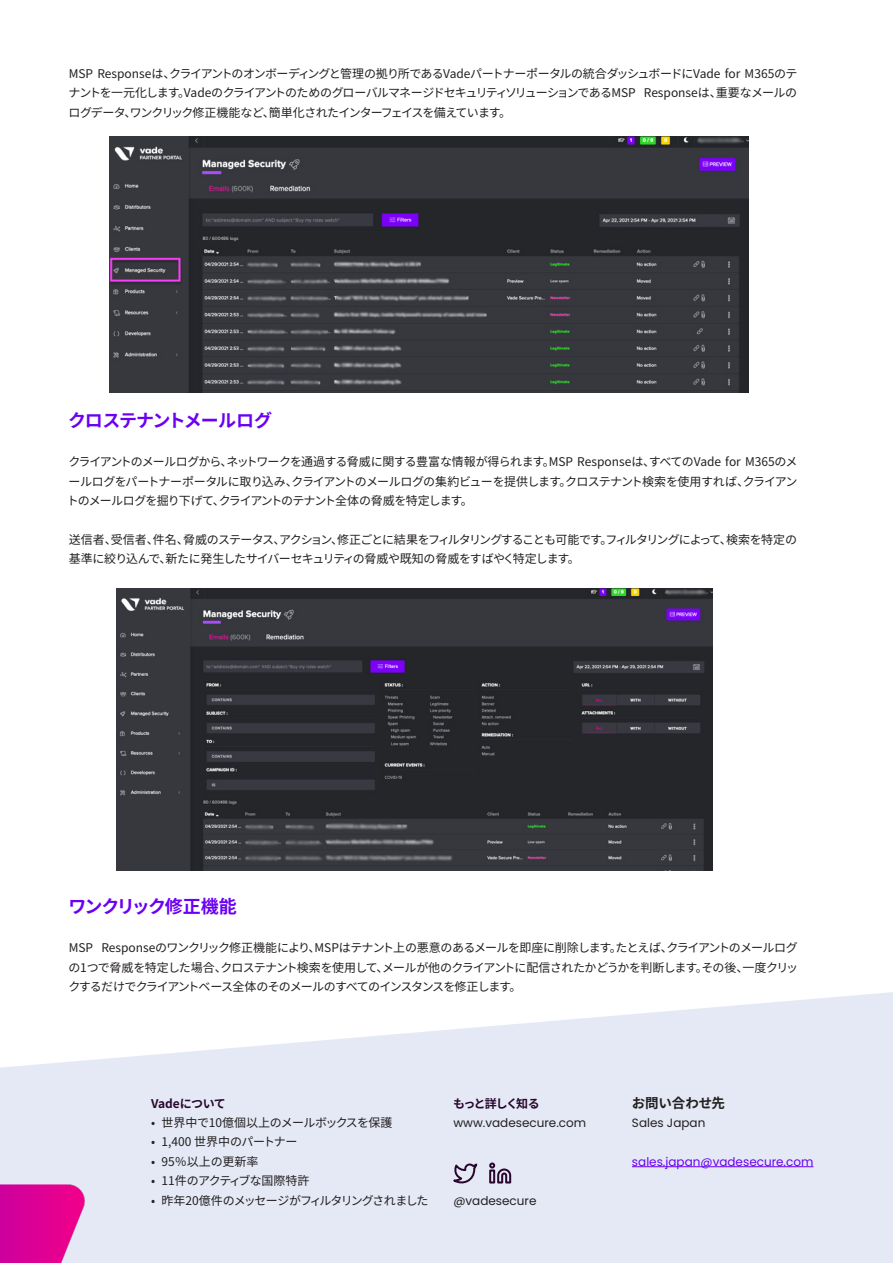
<style>
.page{position:relative;width:893px;height:1263px;background:#fff}
.page>*{position:absolute;margin:0;border:0;box-sizing:border-box;transform-origin:0 0}
.Tiny__FR{font:700 18px "Noto Sans CJ Kjp";letter-spacing:-.07em;color:#6a00f4}
.t1{font:700 13.5px "Noto Sans CJ Kjp";letter-spacing:-.015em;color:#231f20}
.Tiny{font:12px/19.5px "Noto Sans CJ Kjp";letter-spacing:-.065em;color:#231f20;text-align:justify}
.t2{font:12px "Poppins";color:#231f20}
.Tiny-2{font:12px "Noto Sans CJ Kjp";letter-spacing:-.02em;color:#231f20}
.t3{font:12px "Poppins";color:#6a00f4}
.Tiny-3{font:12px "Noto Sans CJ Kjp";letter-spacing:-.025em;color:#231f20}
.Tiny-4{font:12px "Noto Sans CJ Kjp";color:#231f20}
.t4{font:700 12px "Noto Sans CJ Kjp";letter-spacing:-.035em;color:#28062d}
.t5{font:700 12px "Noto Sans CJ Kjp";letter-spacing:-.135em;color:#28062d}
</style>
<div class="page">
<svg style="left:0;top:992px;width:893px;height:271px;background:#e7ecf6"></svg>
<svg style="left:453px;top:1161px;width:24px;height:24px"></svg>
<svg style="left:488px;top:1161px;width:24px;height:23px"></svg>
<img style="left:0;top:1184px;width:85px;height:79px">
<hr style="left:632px;top:1166px;width:181px;height:1px;background:#6a00f4">
<img style="left:110px;top:137px;width:639px;height:255px">
<img style="left:116px;top:588px;width:596px;height:282px">
<p class="Tiny" style="left:68px;top:64px;width:730px">MSP Responseは、クライアントのオンボーディングと管理の拠り所であるVadeパートナーポータルの統合ダッシュボードにVade for M365のテナントを一元化します。VadeのクライアントのためのグローバルマネージドセキュリティソリューションであるMSP Responseは、重要なメールのログデータ、ワンクリック修正機能など、簡単化されたインターフェイスを備えています。</p>
<p class="Tiny__FR" style="left:68px;top:411px;width:206px">クロステナントメールログ</p>
<p class="Tiny" style="left:67px;top:452px;width:732px">クライアントのメールログから、ネットワークを通過する脅威に関する豊富な情報が得られます。MSP Responseは、すべてのVade for M365のメールログをパートナーポータルに取り込み、クライアントのメールログの集約ビューを提供します。クロステナント検索を使用すれば、クライアントのメールログを掘り下げて、クライアントのテナント全体の脅威を特定します。</p>
<p class="Tiny" style="left:69px;top:530px;width:730px">送信者、受信者、件名、脅威のステータス、アクション、修正ごとに結果をフィルタリングすることも可能です。フィルタリングによって、検索を特定の基準に絞り込んで、新たに発生したサイバーセキュリティの脅威や既知の脅威をすばやく特定します。</p>
<p class="Tiny__FR" style="left:68px;top:896px;width:170px">ワンクリック修正機能</p>
<p class="Tiny" style="left:68px;top:938px;width:731px">MSP Responseのワンクリック修正機能により、MSPはテナント上の悪意のあるメールを即座に削除します。たとえば、クライアントのメールログの1つで脅威を特定した場合、クロステナント検索を使用して、メールが他のクライアントに配信されたかどうかを判断します。その後、一度クリックするだけでクライアントベース全体のそのメールのすべてのインスタンスを修正します。</p>
<p class="t4" style="left:151px;top:1096px;width:76px">Vadeについて</p>
<p class="Tiny-3" style="left:151px;top:1116px;width:243px">• 世界中で10億個以上のメールボックスを保護</p>
<p class="Tiny-2" style="left:151px;top:1135px;width:148px">• 1,400 世界中のパートナー</p>
<p class="Tiny-4" style="left:151px;top:1155px;width:109px">• 95％以上の更新率</p>
<p class="Tiny-2" style="left:151px;top:1174px;width:160px">• 11件のアクティブな国際特許</p>
<p class="Tiny" style="left:151px;top:1191px;width:279px">• 昨年20億件のメッセージがフィルタリングされました</p>
<p class="t5" style="left:453px;top:1096px;width:88px">もっと詳しく知る</p>
<p class="t2" style="left:453px;top:1116px;width:134px">www.vadesecure.com</p>
<p class="t2" style="left:453px;top:1193px;width:85px">@vadesecure</p>
<p class="t1" style="left:632px;top:1095px;width:95px">お問い合わせ先</p>
<p class="t2" style="left:632px;top:1116px;width:75px">Sales Japan</p>
<p class="t3" style="left:632px;top:1155px;width:183px">sales.japan@vadesecure.com</p>
</div>
